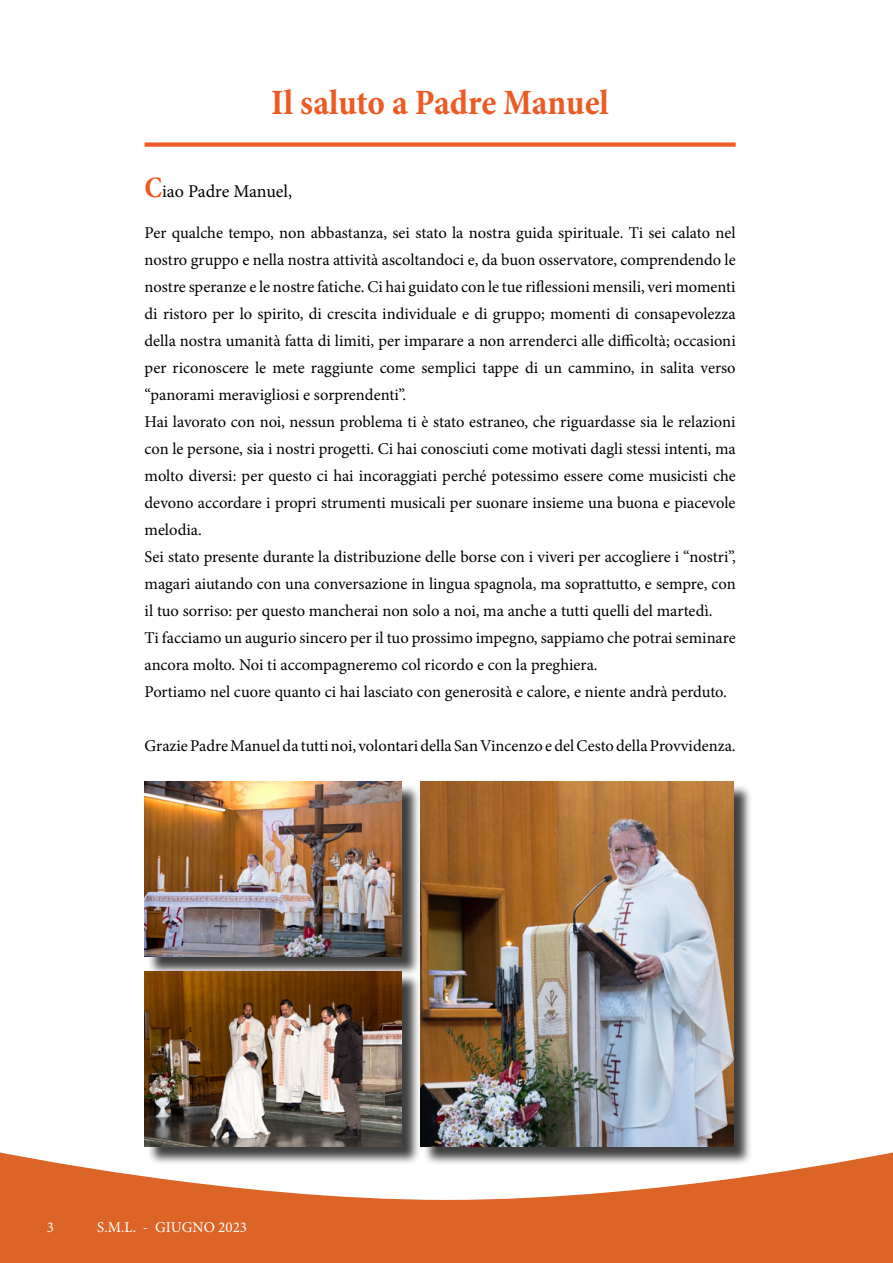
<style>
.page{position:relative;width:893px;height:1263px;background:#fff}
.page>*{position:absolute;margin:0;border:0;box-sizing:border-box;transform-origin:0 0}
.t1{font:700 condensed 36px "Minion Pro";letter-spacing:-.005em;color:#ee5a23}
.t2{font:18px "Minion Pro";letter-spacing:-.005em;color:#000}
.t3{font:16.5px/27px "Minion Pro";color:#000}
.t4{font:15px "Minion Pro";color:#fff}
.s1{font-weight:700;font-stretch:condensed;font-size:30px;color:#ee5a23}
</style>
<div class="page">
<svg style="left:0;top:1152px;width:893px;height:111px;fill:#dc6426"></svg>
<div style="left:145px;top:142px;width:591px;height:5px;background:#ee5a23"></div>
<div style="left:423px;top:784px;width:330px;height:381px;background:#000;opacity:.75"></div>
<img style="left:421px;top:782px;width:312px;height:364px">
<div style="left:146px;top:784px;width:274px;height:192px;background:#000;opacity:.75"></div>
<img style="left:145px;top:782px;width:256px;height:175px">
<div style="left:146px;top:973px;width:274px;height:192px;background:#000;opacity:.75"></div>
<img style="left:145px;top:971px;width:256px;height:175px">
<h1 class="t1" style="left:271px;top:78px;width:339px">Il saluto a Padre Manuel</h1>
<p class="t2" style="left:145px;top:179px;width:149px"><span class="s1">C</span>iao Padre Manuel,</p>
<p class="t3" style="left:145px;top:219px;width:593px">Per qualche tempo, non abbastanza, sei stato la nostra guida spirituale. Ti sei calato nel nostro gruppo e nella nostra attività ascoltandoci e, da buon osservatore, comprendendo le nostre speranze e le nostre fatiche. Ci hai guidato con le tue riflessioni mensili, veri momenti di ristoro per lo spirito, di crescita individuale e di gruppo; momenti di consapevolezza della nostra umanità fatta di limiti, per imparare a non arrenderci alle difficoltà; occasioni per riconoscere le mete raggiunte come semplici tappe di un cammino, in salita verso “panorami meravigliosi e sorprendenti”.<br>Hai lavorato con noi, nessun problema ti è stato estraneo, che riguardasse sia le relazioni con le persone, sia i nostri progetti. Ci hai conosciuti come motivati dagli stessi intenti, ma molto diversi: per questo ci hai incoraggiati perché potessimo essere come musicisti che devono accordare i propri strumenti musicali per suonare insieme una buona e piacevole melodia.<br>Sei stato presente durante la distribuzione delle borse con i viveri per accogliere i “nostri”, magari aiutando con una conversazione in lingua spagnola, ma soprattutto, e sempre, con il tuo sorriso: per questo mancherai non solo a noi, ma anche a tutti quelli del martedì.<br>Ti facciamo un augurio sincero per il tuo prossimo impegno, sappiamo che potrai seminare ancora molto. Noi ti accompagneremo col ricordo e con la preghiera.<br>Portiamo nel cuore quanto ci hai lasciato con generosità e calore, e niente andrà perduto.</p>
<p class="t3" style="left:145px;top:732px;width:593px">Grazie Padre Manuel da tutti noi, volontari della San Vincenzo e del Cesto della Provvidenza.</p>
<p class="t4" style="left:47px;top:1217px;width:9px">3</p>
<p class="t4" style="left:97px;top:1217px;width:151px">S.M.L. - GIUGNO 2023</p>
</div>
